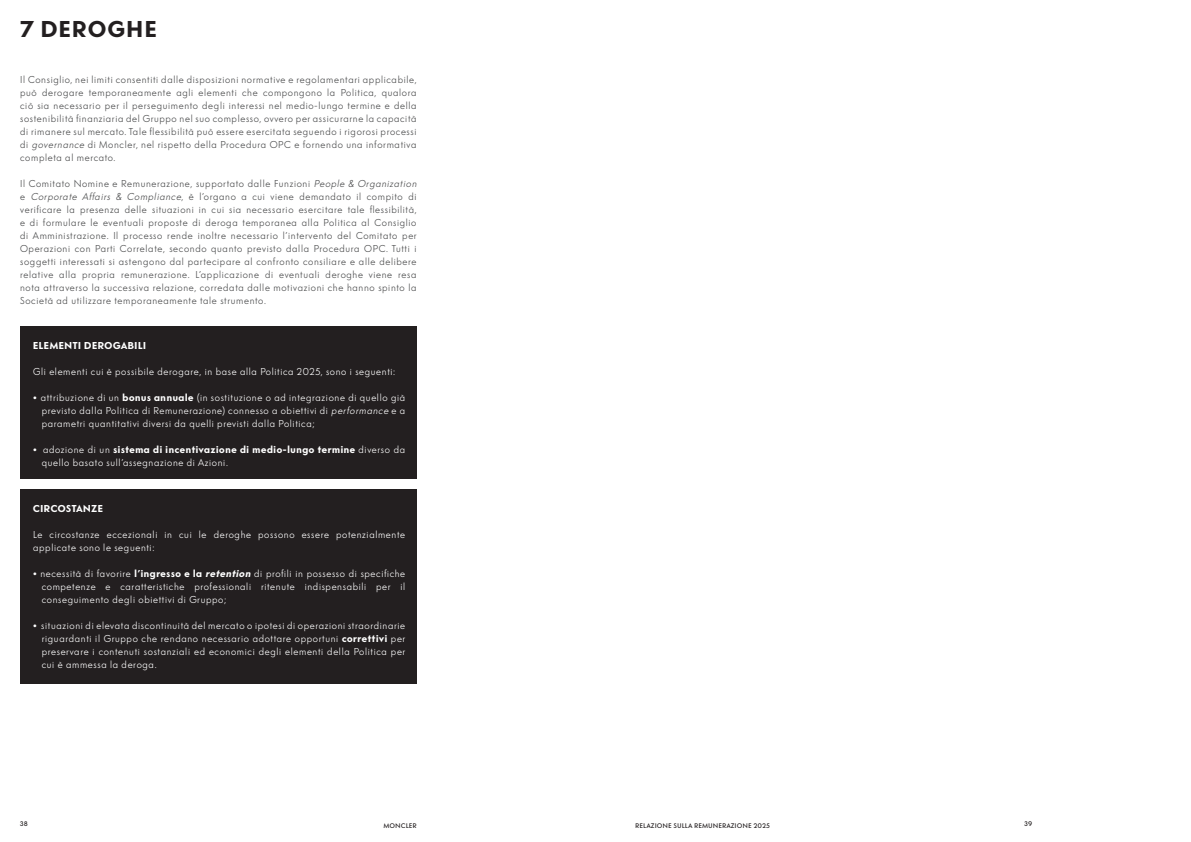
<style>
.page{position:relative;width:1191px;height:842px;background:#fff}
.page>*{position:absolute;margin:0;border:0;box-sizing:border-box;transform-origin:0 0}
.t1{font:700 24px "Moncler Gothic";letter-spacing:.01em;color:#231f20}
.t2{font:300 10.5px/13px "Moncler Gothic";color:#4b4c4d;text-align:justify}
.t3{font:300 10.5px/13px "Moncler Gothic";color:#fff;text-align:justify}
.t4{font:700 10.5px "Moncler Gothic";color:#fff}
.t5{font:500 7px "Moncler Gothic";color:#231f20}
.s1{font-style:italic}
.s2{font-weight:700}
.s3{font-weight:700;font-style:italic}
</style>
<div class="page">
<div style="left:20px;top:326px;width:397px;height:153px;background:#231f20"></div>
<div style="left:20px;top:489px;width:397px;height:194px;background:#231f20"></div>
<p class="t1" style="left:20px;top:15px;width:139px">7 DEROGHE</p>
<p class="t2" style="left:20px;top:73px;width:399px">Il Consiglio, nei limiti consentiti dalle disposizioni normative e regolamentari applicabile, può derogare temporaneamente agli elementi che compongono la Politica, qualora ciò sia necessario per il perseguimento degli interessi nel medio-lungo termine e della sostenibilità finanziaria del Gruppo nel suo complesso, ovvero per assicurarne la capacità di rimanere sul mercato. Tale flessibilità può essere esercitata seguendo i rigorosi processi di <span class="s1">governance</span> di Moncler, nel rispetto della Procedura OPC e fornendo una informativa completa al mercato.</p>
<p class="t2" style="left:20px;top:177px;width:400px;text-align:left">Il Comitato Nomine e Remunerazione, supportato dalle Funzioni <span class="s1">People &amp; Organization </span>e <span class="s1">Corporate Affairs &amp; Compliance</span>, è l’organo a cui viene demandato il compito di verificare la presenza delle situazioni in cui sia necessario esercitare tale flessibilità, e di formulare le eventuali proposte di deroga temporanea alla Politica al Consiglio di Amministrazione. Il processo rende inoltre necessario l’intervento del Comitato per Operazioni con Parti Correlate, secondo quanto previsto dalla Procedura OPC. Tutti i soggetti interessati si astengono dal partecipare al confronto consiliare e alle delibere relative alla propria remunerazione. L’applicazione di eventuali deroghe viene resa nota attraverso la successiva relazione, corredata dalle motivazioni che hanno spinto la Società ad utilizzare temporaneamente tale strumento.</p>
<p class="t4" style="left:33px;top:339px;width:115px">ELEMENTI DEROGABILI</p>
<p class="t3" style="left:33px;top:365px;width:364px">Gli elementi cui è possibile derogare, in base alla Politica 2025, sono i seguenti:</p>
<p class="t3" style="left:41px;top:391px;width:365px;text-indent:-9px"><span class="s2">•</span> attribuzione di un <span class="s2">bonus annuale</span> (in sostituzione o ad integrazione di quello già previsto dalla Politica di Remunerazione) connesso a obiettivi di <span class="s1">performance</span> e a parametri quantitativi diversi da quelli previsti dalla Politica;</p>
<p class="t3" style="left:41px;top:443px;width:365px;text-indent:-9px"><span class="s2">•</span> adozione di un <span class="s2">sistema di incentivazione di medio-lungo termine</span> diverso da quello basato sull’assegnazione di Azioni.</p>
<p class="t4" style="left:33px;top:502px;width:72px">CIRCOSTANZE</p>
<p class="t3" style="left:33px;top:528px;width:374px">Le circostanze eccezionali in cui le deroghe possono essere potenzialmente applicate sono le seguenti:</p>
<p class="t3" style="left:41px;top:567px;width:365px;text-indent:-9px"><span class="s2">•</span> necessità di favorire <span class="s2">l’ingresso e la</span> <span class="s3">retention</span> di profili in possesso di specifiche competenze e caratteristiche professionali ritenute indispensabili per il conseguimento degli obiettivi di Gruppo;</p>
<p class="t3" style="left:41px;top:619px;width:366px;text-indent:-9px"><span class="s2">•</span> situazioni di elevata discontinuità del mercato o ipotesi di operazioni straordinarie riguardanti il Gruppo che rendano necessario adottare opportuni <span class="s2">correttivi</span> per preservare i contenuti sostanziali ed economici degli elementi della Politica per cui è ammessa la deroga.</p>
<p class="t5" style="left:20px;top:819px;width:10px">38</p>
<p class="t5" style="left:383px;top:822px;width:35px">MONCLER</p>
<p class="t5" style="left:1024px;top:819px;width:10px">39</p>
<p class="t5" style="left:635px;top:822px;width:136px">RELAZIONE SULLA REMUNERAZIONE 2025</p>
</div>
